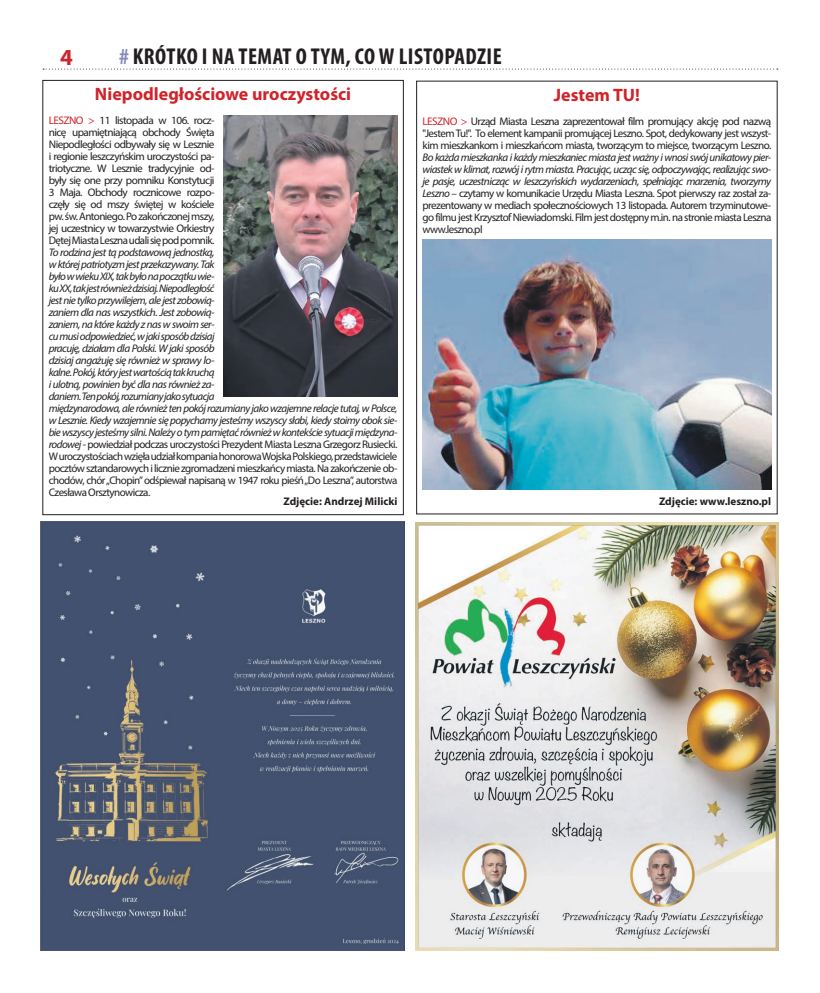
<style>
.page{position:relative;width:820px;height:993px;background:#fff}
.page>*{position:absolute;margin:0;border:0;box-sizing:border-box;transform-origin:0 0}
.Pagina{font:700 condensed 23px "Myriad Pro";letter-spacing:.02em;color:#231f20}
.t1{font:700 23px "Myriad Pro";color:#d1232a}
.Tytuł_ramka_wydarzeń{font:700 18px "Myriad Pro";color:#d1232a}
.Zwykły_tekst_ramka{font:italic 11px/12px "Myriad Pro";letter-spacing:-.05em;color:#231f20}
.Zwykły_tekst_ramka-2{font:11px/12px "Myriad Pro";letter-spacing:-.05em;color:#231f20;text-align:justify}
.Podpis_zdjęcia{font:700 11px "Myriad Pro";color:#231f20}
.s1{color:#8688ba}
.s2{font-style:normal;color:#d1232a}
.s3{font-style:normal}
.s4{color:#d1232a}
.s5{font-style:italic}
</style>
<div class="page">
<svg style="left:43px;top:69px;width:734px;height:1px"></svg>
<img style="left:41px;top:521px;width:363px;height:429px">
<img style="left:415px;top:522px;width:363px;height:428px">
<img style="left:223px;top:116px;width:174px;height:280px">
<img style="left:422px;top:239px;width:349px;height:250px">
<h1 class="t1" style="left:60px;top:42px;width:14px">4</h1>
<p class="Pagina" style="left:119px;top:42px;width:384px"><span class="s1">#</span> KRÓTKO I NA TEMAT O TYM, CO W LISTOPADZIE</p>
<p class="Tytuł_ramka_wydarzeń" style="left:95px;top:82px;width:258px">Niepodległościowe uroczystości</p>
<p class="Zwykły_tekst_ramka" style="left:49px;top:114px;width:350px"><span class="s2">LESZNO &gt;</span> <span class="s3">11 listopada w 106. rocz-<br>nicę upamiętniającą obchody Święta<br>Niepodległości odbywały się w Lesznie<br>i regionie leszczyńskim uroczystości pa-<br>triotyczne. W Lesznie tradycyjnie od-<br>były się one przy pomniku Konstytucji<br>3 Maja. Obchody rocznicowe rozpo-<br>częły się od mszy świętej w kościele<br>pw. św. Antoniego. Po zakończonej mszy,<br>jej uczestnicy w towarzystwie Orkiestry<br>Dętej Miasta Leszna udali się pod pomnik.<br></span>To rodzina jest tą podstawową jednostką,<br>w której patriotyzm jest przekazywany. Tak<br>było w wieku XIX, tak było na początku wie-<br>ku XX, tak jest również dzisiaj. Niepodległość<br>jest nie tylko przywilejem, ale jest zobowią-<br>zaniem dla nas wszystkich. Jest zobowią-<br>zaniem, na które każdy z nas w swoim ser-<br>cu musi odpowiedzieć, w jaki sposób dzisiaj<br>pracuję, działam dla Polski. W jaki sposób<br>dzisiaj angażuję się również w sprawy lo-<br>kalne. Pokój, który jest wartością tak kruchą<br>i ulotną, powinien być dla nas również za-<br>daniem. Ten pokój, rozumiany jako sytuacja<br>międzynarodowa, ale również ten pokój rozumiany jako wzajemne relacje tutaj, w Polsce, w Lesznie. Kiedy wzajemnie się popychamy jesteśmy wszyscy słabi, kiedy stoimy obok sie&shy;bie wszyscy jesteśmy silni. Należy o tym pamiętać również w kontekście sytuacji międzyna&shy;rodowej <span class="s3">- powiedział podczas uroczystości Prezydent Miasta Leszna Grzegorz Rusiecki.<br>W uroczystościach wzięła udział kompania honorowa Wojska Polskiego, przedstawiciele pocztów sztandarowych i licznie zgromadzeni mieszkańcy miasta. Na zakończenie ob&shy;chodów, chór „Chopin” odśpiewał napisaną w 1947 roku pieśń „Do Leszna”, autorstwa Czesława Orsztynowicza.</span></p>
<p class="Podpis_zdjęcia" style="left:283px;top:493px;width:115px">Zdjęcie: Andrzej Milicki</p>
<p class="Tytuł_ramka_wydarzeń" style="left:553px;top:83px;width:88px">Jestem TU!</p>
<p class="Zwykły_tekst_ramka-2" style="left:422px;top:115px;width:350px"><span class="s4">LESZNO &gt;</span> Urząd Miasta Leszna zaprezentował film promujący akcję pod nazwą "Jestem Tu!". To element kampanii promującej Leszno. Spot, dedykowany jest wszyst&shy;kim mieszkankom i mieszkańcom miasta, tworzącym to miejsce, tworzącym Leszno.<br><span class="s5">Bo każda mieszkanka i każdy mieszkaniec miasta jest ważny i wnosi swój unikatowy pier&shy;wiastek w klimat, rozwój i rytm miasta. Pracując, ucząc się, odpoczywając, realizując swo&shy;je pasje, uczestnicząc w leszczyńskich wydarzeniach, spełniając marzenia, tworzymy Leszno</span> – czytamy w komunikacie Urzędu Miasta Leszna. Spot pierwszy raz został za&shy;prezentowany w mediach społecznościowych 13 listopada. Autorem trzyminutowe&shy;go filmu jest Krzysztof Niewiadomski. Film jest dostępny m.in. na stronie miasta Leszna www.leszno.pl</p>
<p class="Podpis_zdjęcia" style="left:658px;top:493px;width:114px">Zdjęcie: www.leszno.pl</p>
</div>
